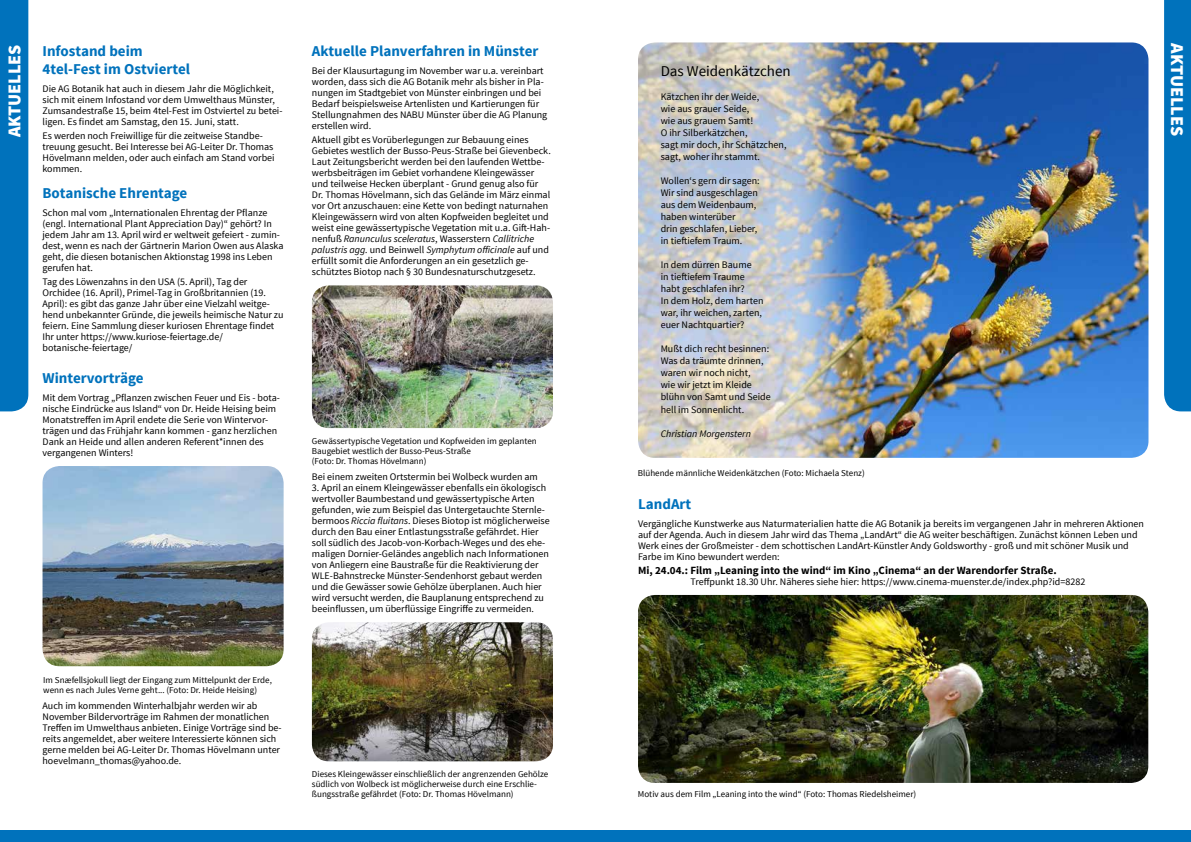
<style>
.page{position:relative;width:1191px;height:842px;background:#fff}
.page>*{position:absolute;margin:0;border:0;box-sizing:border-box;transform-origin:0 0}
.t1{font:900 18px "Source Sans Pro";color:#fff}
.t2{font:700 15px/18px "Source Sans Pro";color:#0072bc}
.t3{font:15px "Source Sans Pro";color:#000}
.t4{font:700 11px "Source Sans Pro";color:#000}
.t5{font:10px/11px "Source Sans Pro";color:#000}
.t6{font:italic 10px "Source Sans Pro";color:#000}
.t7{font:9px/10px "Source Sans Pro";color:#000}
.s1{font-style:italic}
</style>
<div class="page">
<img style="left:43px;top:466px;width:241px;height:200px">
<div style="left:0;top:831px;width:1191px;height:11px;background:#0072bc"></div>
<img style="left:312px;top:285px;width:241px;height:143px">
<img style="left:312px;top:622px;width:241px;height:139px">
<img style="left:638px;top:42px;width:510px;height:416px">
<img style="left:638px;top:595px;width:510px;height:188px">
<div style="left:0;top:0;width:28px;height:411px;background:#0072bc"></div>
<div style="left:1164px;top:0;width:27px;height:411px;background:#0072bc"></div>
<h1 class="t1" style="left:3px;top:137px;width:93px;rotate:-90deg">AKTUELLES</h1>
<h1 class="t1" style="left:1188px;top:43px;width:93px;rotate:90deg">AKTUELLES</h1>
<h2 class="t2" style="left:43px;top:42px;width:149px">Infostand beim<br>4tel-Fest im Ostviertel</h2>
<p class="t5" style="left:43px;top:83px;width:241px">Die AG Botanik hat auch in diesem Jahr die Möglichkeit, sich mit einem Infostand vor dem Umwelthaus Münster, Zumsandestraße 15, beim 4tel-Fest im Ostviertel zu betei&shy;ligen. Es findet am Samstag, den 15. Juni, statt.</p>
<p class="t5" style="left:43px;top:130px;width:234px">Es werden noch Freiwillige für die zeitweise Standbe&shy;treuung gesucht. Bei Interesse bei AG-Leiter Dr. Thomas Hövelmann melden, oder auch einfach am Stand vorbei kommen.</p>
<h2 class="t2" style="left:312px;top:42px;width:228px">Aktuelle Planverfahren in Münster</h2>
<p class="t5" style="left:312px;top:65px;width:237px">Bei der Klausurtagung im November war u.a. vereinbart worden, dass sich die AG Botanik mehr als bisher in Pla&shy;nungen im Stadtgebiet von Münster einbringen und bei Bedarf beispielsweise Artenlisten und Kartierungen für Stellungnahmen des NABU Münster über die AG Planung erstellen wird.</p>
<p class="t5" style="left:312px;top:134px;width:240px">Aktuell gibt es Vorüberlegungen zur Bebauung eines Gebietes westlich der Busso-Peus-Straße bei Gievenbeck.<br>Laut Zeitungsbericht werden bei den laufenden Wettbe&shy;werbsbeiträgen im Gebiet vorhandene Kleingewässer und teilweise Hecken überplant - Grund genug also für Dr. Thomas Hövelmann, sich das Gelände im März einmal vor Ort anzuschauen: eine Kette von bedingt naturnahen Kleingewässern wird von alten Kopfweiden begleitet und weist eine gewässertypische Vegetation mit u.a. Gift-Hah&shy;nenfuß <span class="s1">Ranunculus sceleratus</span>, Wasserstern <span class="s1">Callitriche palustris agg.</span> und Beinwell <span class="s1">Symphytum officinale</span> auf und erfüllt somit die Anforderungen an ein gesetzlich ge&shy;schütztes Biotop nach § 30 Bundesnaturschutzgesetz.</p>
<h2 class="t3" style="left:660px;top:62px;width:132px">Das Weidenkätzchen</h2>
<p class="t5" style="left:660px;top:91px;width:127px;line-height:12px">Kätzchen ihr der Weide,<br>wie aus grauer Seide,<br>wie aus grauem Samt!<br>O ihr Silberkätzchen,<br>sagt mir doch, ihr Schätzchen, sagt, woher ihr stammt.</p>
<p class="t5" style="left:660px;top:175px;width:100px;line-height:12px">Wollen‘s gern dir sagen:<br>Wir sind ausgeschlagen aus dem Weidenbaum, haben winterüber<br>drin geschlafen, Lieber, in tieftiefem Traum.</p>
<p class="t5" style="left:660px;top:259px;width:104px;line-height:12px">In dem dürren Baume<br>in tieftiefem Traume habt geschlafen ihr?<br>In dem Holz, dem harten war, ihr weichen, zarten, euer Nachtquartier?</p>
<p class="t5" style="left:660px;top:343px;width:111px;line-height:12px">Mußt dich recht besinnen:<br>Was da träumte drinnen, waren wir noch nicht,<br>wie wir jetzt im Kleide blühn von Samt und Seide hell im Sonnenlicht.</p>
<p class="t6" style="left:660px;top:427px;width:92px">Christian Morgenstern</p>
<h2 class="t2" style="left:42px;top:185px;width:146px">Botanische Ehrentage</h2>
<p class="t5" style="left:42px;top:207px;width:242px">Schon mal vom „Internationalen Ehrentag der Pflanze (engl. International Plant Appreciation Day)“ gehört? In jedem Jahr am 13. April wird er weltweit gefeiert - zumin&shy;dest, wenn es nach der Gärtnerin Marion Owen aus Alaska geht, die diesen botanischen Aktionstag 1998 ins Leben gerufen hat.</p>
<p class="t5" style="left:42px;top:276px;width:242px">Tag des Löwenzahns in den USA (5. April), Tag der Orchidee (16. April), Primel-Tag in Großbritannien (19.<br>April): es gibt das ganze Jahr über eine Vielzahl weitge&shy;hend unbekannter Gründe, die jeweils heimische Natur zu feiern. Eine Sammlung dieser kuriosen Ehrentage findet Ihr unter https://www.kuriose-feiertage.de/ botanische-feiertage/</p>
<h2 class="t2" style="left:43px;top:370px;width:103px">Wintervorträge</h2>
<p class="t5" style="left:43px;top:393px;width:239px">Mit dem Vortrag „Pflanzen zwischen Feuer und Eis - bota&shy;nische Eindrücke aus Island“ von Dr. Heide Heising beim Monatstreffen im April endete die Serie von Wintervor&shy;trägen und das Frühjahr kann kommen - ganz herzlichen Dank an Heide und allen anderen Referent*innen des vergangenen Winters!</p>
<p class="t7" style="left:312px;top:436px;width:226px">Gewässertypische Vegetation und Kopfweiden im geplanten<br>Baugebiet westlich der Busso-Peus-Straße<br>(Foto: Dr. Thomas Hövelmann)</p>
<p class="t7" style="left:43px;top:675px;width:230px">Im Snæfellsjokull liegt der Eingang zum Mittelpunkt der Erde, wenn es nach Jules Verne geht... (Foto: Dr. Heide Heising)</p>
<p class="t5" style="left:43px;top:701px;width:241px">Auch im kommenden Winterhalbjahr werden wir ab November Bildervorträge im Rahmen der monatlichen Treffen im Umwelthaus anbieten. Einige Vorträge sind be&shy;reits angemeldet, aber weitere Interessierte können sich gerne melden bei AG-Leiter Dr. Thomas Hövelmann unter hoevelmann_thomas@yahoo.de.</p>
<p class="t5" style="left:312px;top:471px;width:227px">Bei einem zweiten Ortstermin bei Wolbeck wurden am</p>
<p class="t5" style="left:312px;top:482px;width:239px">3. April an einem Kleingewässer ebenfalls ein ökologisch wertvoller Baumbestand und gewässertypische Arten gefunden, wie zum Beispiel das Untergetauchte Sternle&shy;bermoos <span class="s1">Riccia fluitans</span>. Dieses Biotop ist möglicherweise durch den Bau einer Entlastungsstraße gefährdet. Hier soll südlich des Jacob-von-Korbach-Weges und des ehe&shy;maligen Dornier-Geländes angeblich nach Informationen von Anliegern eine Baustraße für die Reaktivierung der WLE-Bahnstrecke Münster-Sendenhorst gebaut werden und die Gewässer sowie Gehölze überplanen. Auch hier wird versucht werden, die Bauplanung entsprechend zu beeinflussen, um überflüssige Eingriffe zu vermeiden.</p>
<p class="t7" style="left:312px;top:769px;width:238px">Dieses Kleingewässer einschließlich der angrenzenden Gehölze südlich von Wolbeck ist möglicherweise durch eine Erschlie&shy;ßungsstraße gefährdet (Foto: Dr. Thomas Hövelmann)</p>
<p class="t7" style="left:638px;top:468px;width:228px">Blühende männliche Weidenkätzchen (Foto: Michaela Stenz)</p>
<h2 class="t2" style="left:638px;top:495px;width:55px">LandArt</h2>
<p class="t5" style="left:638px;top:518px;width:507px">Vergängliche Kunstwerke aus Naturmaterialien hatte die AG Botanik ja bereits im vergangenen Jahr in mehreren Aktionen auf der Agenda. Auch in diesem Jahr wird das Thema „LandArt“ die AG weiter beschäftigen. Zunächst können Leben und Werk eines der Großmeister - dem schottischen LandArt-Künstler Andy Goldsworthy - groß und mit schöner Musik und Farbe im Kino bewundert werden:</p>
<p class="t4" style="left:638px;top:563px;width:420px">Mi, 24.04.: Film „Leaning into the wind“ im Kino „Cinema“ an der Warendorfer Straße.</p>
<p class="t5" style="left:690px;top:576px;width:396px">Treffpunkt 18.30 Uhr. Näheres siehe hier: https://www.cinema-muenster.de/index.php?id=8282</p>
<p class="t7" style="left:638px;top:789px;width:280px">Motiv aus dem Film „Leaning into the wind“ (Foto: Thomas Riedelsheimer)</p>
</div>
